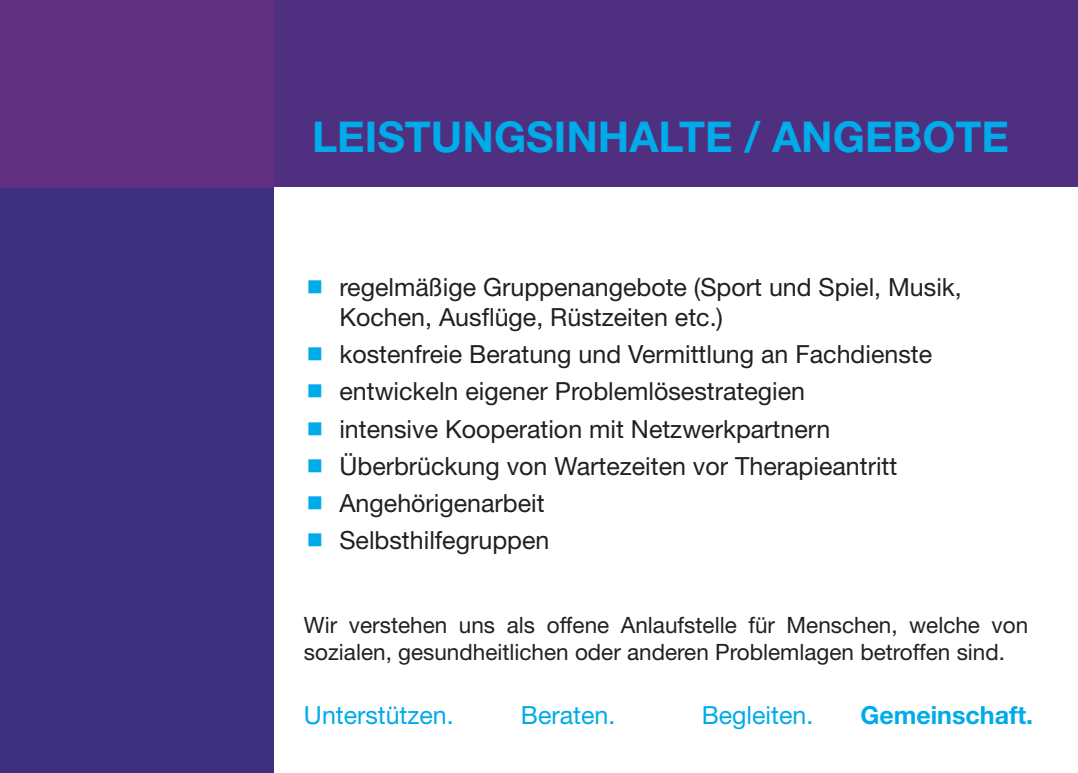
<style>
.page{position:relative;width:1078px;height:773px;background:#fff}
.page>*{position:absolute;margin:0;border:0;box-sizing:border-box;transform-origin:0 0}
.t1{font:700 42.5px "Helvetica Neue LT Std";color:#00abea}
.t2{font:25px/30px "Helvetica Neue LT Std";color:#231f20}
.t3{font:25px "Helvetica Neue LT Std";color:#00abea}
.t4{font:700 25px "Helvetica Neue LT Std";color:#00abea}
.t5{font:22.5px/27px "Helvetica Neue LT Std";color:#231f20}
</style>
<div class="page">
<div style="left:0;top:0;width:1077px;height:187px;background:#4f2f7f"></div>
<div style="left:0;top:135px;width:273px;height:637px;background:#3c2f80"></div>
<div style="left:0;top:0;width:273px;height:187px;background:#602f80"></div>
<p class="t1" style="left:312px;top:110px;width:698px">LEISTUNGSINHALTE / ANGEBOTE</p>
<p class="t2" style="left:339px;top:272px;width:623px">regelmäßige Gruppenangebote (Sport und Spiel, Musik,<br>Kochen, Ausflüge, Rüstzeiten etc.)</p>
<p class="t2" style="left:339px;top:339px;width:594px">kostenfreie Beratung und Vermittlung an Fachdienste</p>
<p class="t2" style="left:339px;top:376px;width:467px">entwickeln eigener Problemlösestrategien</p>
<p class="t2" style="left:339px;top:413px;width:492px">intensive Kooperation mit Netzwerkpartnern</p>
<p class="t2" style="left:339px;top:450px;width:559px">Überbrückung von Wartezeiten vor Therapieantritt</p>
<p class="t2" style="left:339px;top:487px;width:207px">Angehörigenarbeit</p>
<p class="t2" style="left:339px;top:524px;width:211px">Selbsthilfegruppen</p>
<p class="t5" style="left:304px;top:611px;width:725px">Wir verstehen uns als offene Anlaufstelle für Menschen, welche von sozialen, gesundheitlichen oder anderen Problemlagen betroffen sind.</p>
<p class="t3" style="left:304px;top:700px;width:151px">Unterstützen.</p>
<p class="t3" style="left:521px;top:700px;width:96px">Beraten.</p>
<p class="t3" style="left:701px;top:700px;width:113px">Begleiten.</p>
<p class="t4" style="left:860px;top:699px;width:174px">Gemeinschaft.</p>
</div>
